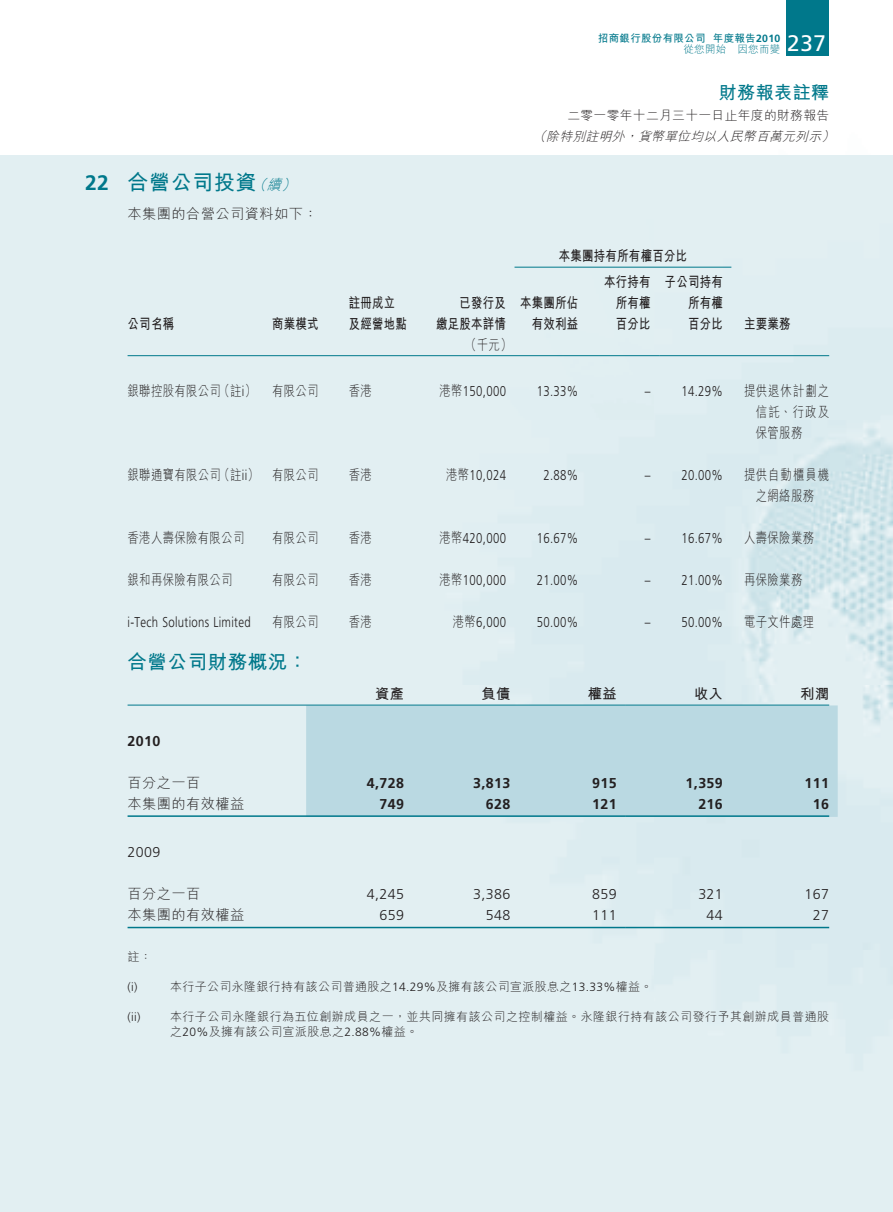
<style>
.page{position:relative;width:893px;height:1212px;background:#fff}
.page>*{position:absolute;margin:0;border:0;box-sizing:border-box;transform-origin:0 0}
.t1{font:21px "M Hei HK Bold E Ten B5 H";letter-spacing:.03em;color:#00788b}
.t2{font:19.5px "M Hei HK Bold E Ten B5 H";letter-spacing:.03em;color:#00788b}
.t3{font:18px "M Hei HK Bold E Ten B5 H";letter-spacing:.03em;color:#00788b}
.t4{font:300 14.25px "Frutiger LT Std";letter-spacing:.03em;color:#231f20;scale:.8 1}
.t5{font:14.25px/21px "M Hei HK Light E Ten B5 H";letter-spacing:.03em;color:#231f20;text-align:justify;scale:.8 1}
.t6{font:14.25px/25.5px "M Hei HK Bold E Ten B5 H";letter-spacing:.03em;color:#231f20;scale:.8 1}
.t7{font:14.25px "M Hei HK Light E Ten B5 H";letter-spacing:.03em;color:#231f20}
.t8{font:700 14.25px "Frutiger LT Std";letter-spacing:.03em;color:#231f20}
.t9{font:300 14.25px "Frutiger LT Std";letter-spacing:.03em;color:#231f20}
.t10{font:14.25px/21px "M Hei HK Light E Ten B5 H";letter-spacing:.055em;color:#231f20;text-align:center;scale:.8 1}
.t11{font:14.25px "M Hei HK Bold E Ten B5 H";letter-spacing:.03em;color:#231f20}
.t12{font:italic 12.75px "M Hei HK Light E Ten B5 H";color:#231f20}
.t13{font:12.75px "M Hei HK Light E Ten B5 H";letter-spacing:.03em;color:#231f20}
.t14{font:12px/15px "M Hei HK Light E Ten B5 H";letter-spacing:.035em;color:#231f20}
.t15{font:300 12px "Frutiger LT Std";color:#231f20}
.t16{font:10.5px "M Hei HK Bold E Ten B5 H";letter-spacing:.03em;color:#00788b}
.t17{font:10.5px "M Hei HK Light E Ten B5 H";letter-spacing:.03em;color:#00788b}
.s1{font-family:"Frutiger LT Std";font-weight:700}
.s2{font-family:"M Hei HK Light E Ten B5 H";font-style:italic;font-size:14.25px}
.s3{font-family:"Frutiger LT Std";font-weight:300}
.s4{font-family:"M Hei HK Light E Ten B5 H";font-weight:400}
</style>
<div class="page">
<div style="left:0;top:155px;width:893px;height:1057px;background:#e2eff2"></div>
<img style="left:129px;top:266px;width:764px;height:718px">
<div style="left:787px;top:0;width:42px;height:56px;background:#00788b"></div>
<hr style="left:514px;top:267px;width:217px;height:1px;background:#00788b">
<hr style="left:128px;top:355px;width:531px;height:1px;background:#00788b">
<hr style="left:659px;top:355px;width:170px;height:1px;background:#00788b">
<div style="left:306px;top:705px;width:532px;height:112px;background:#bad9e2"></div>
<hr style="left:128px;top:705px;width:497px;height:1px;background:#00788b">
<hr style="left:625px;top:705px;width:204px;height:1px;background:#00788b">
<hr style="left:128px;top:815px;width:497px;height:2px;background:#00788b">
<hr style="left:625px;top:815px;width:204px;height:2px;background:#00788b">
<hr style="left:128px;top:927px;width:497px;height:1px;background:#00788b">
<hr style="left:625px;top:927px;width:204px;height:1px;background:#00788b">
<h1 class="t1" style="left:85px;top:174px;width:216px"><span class="s1">22</span> 合營公司投資<span class="s2">（續）</span></h1>
<p class="t7" style="left:128px;top:208px;width:192px">本集團的合營公司資料如下：</p>
<p class="t16" style="left:598px;top:34px;width:184px">招商銀行股份有限公司 年度報告<span class="s1">2010</span></p>
<p class="t17" style="left:683px;top:45px;width:144px">從您開始　因您而變 <sup>237</sup></p>
<p class="t3" style="left:719px;top:85px;width:112px">財務報表註釋</p>
<p class="t13" style="left:567px;top:110px;width:263px">二零一零年十二月三十一日止年度的財務報告</p>
<p class="t12" style="left:533px;top:131px;width:306px">（除特別註明外，貨幣單位均以人民幣百萬元列示）</p>
<p class="t6" style="left:604px;top:245px;width:150px;text-indent:-45px">本集團持有所有權百分比<br>本行持有 子公司持有</p>
<p class="t6" style="left:349px;top:292px;width:60px">註冊成立</p>
<p class="t6" style="left:459px;top:292px;width:150px">已發行及 本集團所佔</p>
<p class="t6" style="left:616px;top:292px;width:45px">所有權</p>
<p class="t6" style="left:688px;top:292px;width:45px">所有權</p>
<p class="t6" style="left:128px;top:313px;width:60px">公司名稱</p>
<p class="t6" style="left:272px;top:313px;width:60px">商業模式</p>
<p class="t6" style="left:349px;top:313px;width:74px">及經營地點</p>
<p class="t6" style="left:436px;top:313px;width:89px">繳足股本詳情</p>
<p class="t6" style="left:532px;top:313px;width:60px">有效利益</p>
<p class="t6" style="left:616px;top:313px;width:45px">百分比</p>
<p class="t6" style="left:688px;top:313px;width:45px">百分比</p>
<p class="t6" style="left:744px;top:313px;width:60px">主要業務</p>
<p class="t5" style="left:465px;top:336px;width:60px">（千元）</p>
<p class="t5" style="left:128px;top:382px;width:240px">銀聯控股有限公司（註<span class="s3">i</span>） 有限公司</p>
<p class="t5" style="left:349px;top:382px;width:30px">香港</p>
<p class="t4" style="left:439px;top:383px;width:85px"><span class="s4">港幣</span>150,000</p>
<p class="t4" style="left:537px;top:383px;width:53px">13.33%</p>
<p class="t4" style="left:645px;top:383px;width:99px">– 14.29%</p>
<p class="t5" style="left:756px;top:382px;width:93px;text-indent:-12px">提供退休計劃之信託、行政及保管服務</p>
<p class="t5" style="left:128px;top:466px;width:240px">銀聯通寶有限公司（註<span class="s3">ii</span>） 有限公司</p>
<p class="t5" style="left:349px;top:466px;width:30px">香港</p>
<p class="t4" style="left:446px;top:467px;width:76px"><span class="s4">港幣</span>10,024</p>
<p class="t4" style="left:543px;top:467px;width:45px">2.88%</p>
<p class="t4" style="left:645px;top:467px;width:99px">– 20.00%</p>
<p class="t10" style="left:744px;top:466px;width:108px">提供自動櫃員機之網絡服務</p>
<p class="t5" style="left:128px;top:529px;width:148px">香港人壽保險有限公司</p>
<p class="t5" style="left:272px;top:529px;width:60px">有限公司</p>
<p class="t5" style="left:349px;top:529px;width:30px">香港</p>
<p class="t4" style="left:439px;top:530px;width:85px"><span class="s4">港幣</span>420,000</p>
<p class="t4" style="left:537px;top:530px;width:53px">16.67%</p>
<p class="t4" style="left:645px;top:530px;width:99px">– 16.67%</p>
<p class="t5" style="left:744px;top:529px;width:89px">人壽保險業務</p>
<p class="t5" style="left:128px;top:571px;width:133px">銀和再保險有限公司</p>
<p class="t5" style="left:272px;top:571px;width:60px">有限公司</p>
<p class="t5" style="left:349px;top:571px;width:30px">香港</p>
<p class="t4" style="left:439px;top:572px;width:85px"><span class="s4">港幣</span>100,000</p>
<p class="t4" style="left:537px;top:572px;width:53px">21.00%</p>
<p class="t4" style="left:645px;top:572px;width:99px">– 21.00%</p>
<p class="t5" style="left:744px;top:571px;width:74px">再保險業務</p>
<p class="t4" style="left:128px;top:614px;width:155px">i-Tech Solutions Limited</p>
<p class="t5" style="left:272px;top:613px;width:60px">有限公司</p>
<p class="t5" style="left:349px;top:613px;width:30px">香港</p>
<p class="t4" style="left:453px;top:614px;width:68px"><span class="s4">港幣</span>6,000</p>
<p class="t4" style="left:537px;top:614px;width:53px">50.00%</p>
<p class="t4" style="left:645px;top:614px;width:99px">– 50.00%</p>
<p class="t5" style="left:744px;top:613px;width:89px">電子文件處理</p>
<h2 class="t2" style="left:128px;top:654px;width:181px">合營公司財務概況：</h2>
<p class="t11" style="left:375px;top:688px;width:30px">資產</p>
<p class="t11" style="left:481px;top:688px;width:30px">負債</p>
<p class="t11" style="left:588px;top:688px;width:30px">權益</p>
<p class="t11" style="left:694px;top:688px;width:30px">收入</p>
<p class="t11" style="left:800px;top:688px;width:30px">利潤</p>
<p class="t8" style="left:128px;top:732px;width:34px">2010</p>
<p class="t7" style="left:128px;top:777px;width:74px">百分之一百</p>
<p class="t8" style="left:367px;top:774px;width:39px">4,728</p>
<p class="t8" style="left:473px;top:774px;width:39px">3,813</p>
<p class="t8" style="left:592px;top:774px;width:26px">915</p>
<p class="t8" style="left:686px;top:774px;width:39px">1,359</p>
<p class="t8" style="left:805px;top:774px;width:26px">111</p>
<p class="t7" style="left:128px;top:798px;width:118px">本集團的有效權益</p>
<p class="t8" style="left:379px;top:795px;width:26px">749</p>
<p class="t8" style="left:486px;top:795px;width:26px">628</p>
<p class="t8" style="left:592px;top:795px;width:26px">121</p>
<p class="t8" style="left:698px;top:795px;width:26px">216</p>
<p class="t8" style="left:813px;top:795px;width:18px">16</p>
<p class="t9" style="left:128px;top:843px;width:34px">2009</p>
<p class="t7" style="left:128px;top:888px;width:74px">百分之一百</p>
<p class="t9" style="left:367px;top:885px;width:39px">4,245</p>
<p class="t9" style="left:473px;top:885px;width:39px">3,386</p>
<p class="t9" style="left:592px;top:885px;width:26px">859</p>
<p class="t9" style="left:698px;top:885px;width:26px">321</p>
<p class="t9" style="left:805px;top:885px;width:26px">167</p>
<p class="t7" style="left:128px;top:909px;width:118px">本集團的有效權益</p>
<p class="t9" style="left:379px;top:906px;width:26px">659</p>
<p class="t9" style="left:486px;top:906px;width:26px">548</p>
<p class="t9" style="left:592px;top:906px;width:26px">111</p>
<p class="t9" style="left:707px;top:906px;width:18px">44</p>
<p class="t9" style="left:813px;top:906px;width:18px">27</p>
<p class="t14" style="left:128px;top:950px;width:26px">註：</p>
<p class="t15" style="left:128px;top:979px;width:12px">(i)</p>
<p class="t14" style="left:170px;top:980px;width:484px">本行子公司永隆銀行持有該公司普通股之<span class="s3">14.29%</span>及擁有該公司宣派股息之<span class="s3">13.33%</span>權益。</p>
<p class="t15" style="left:128px;top:1009px;width:15px">(ii)</p>
<p class="t14" style="left:170px;top:1010px;width:661px">本行子公司永隆銀行為五位創辦成員之一，並共同擁有該公司之控制權益。永隆銀行持有該公司發行予其創辦成員普通股之<span class="s3">20%</span>及擁有該公司宣派股息之<span class="s3">2.88%</span>權益。</p>
</div>
